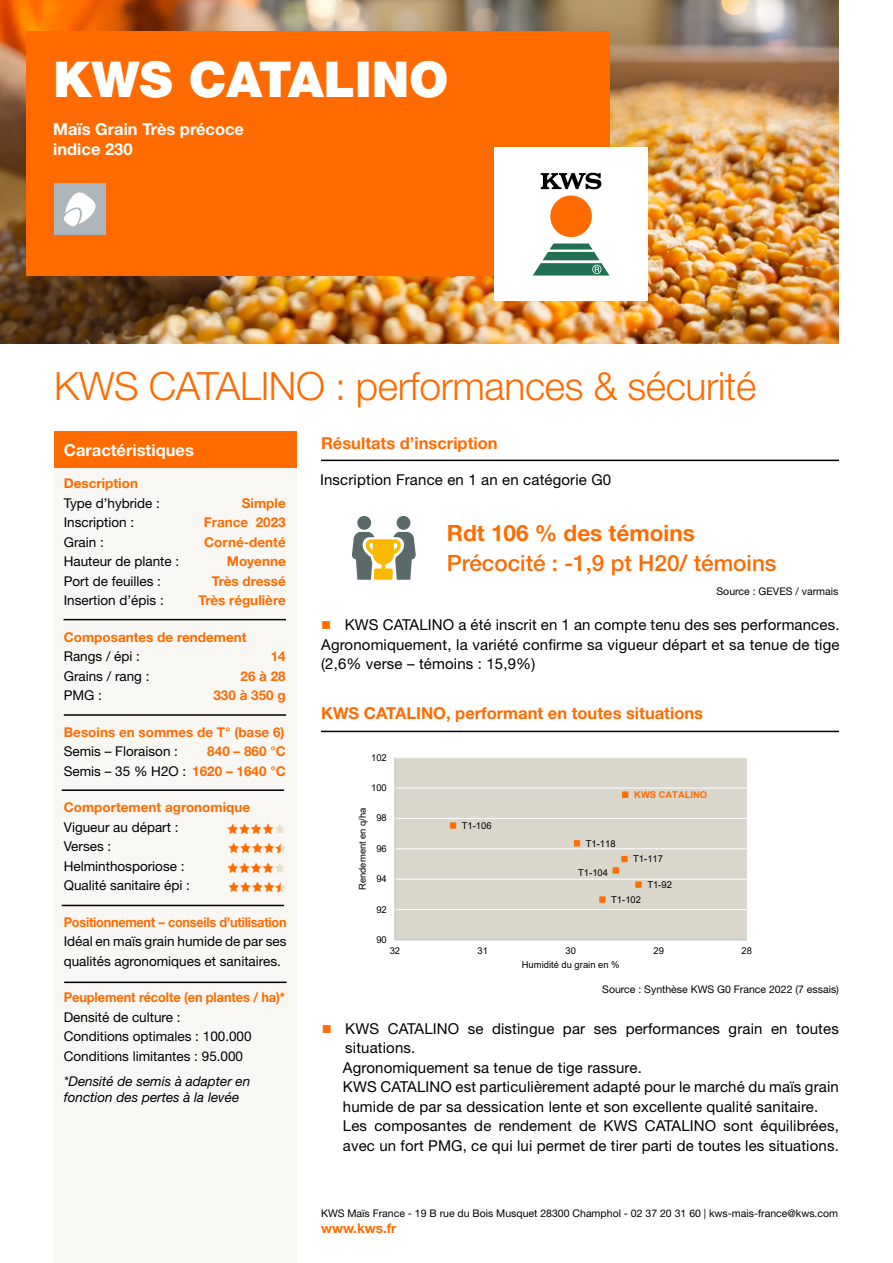
<style>
.page{position:relative;width:893px;height:1263px;background:#fff}
.page>*{position:absolute;margin:0;border:0;box-sizing:border-box;transform-origin:0 0}
.t1{font:900 49.5px "Helvetica Neue LT Std";color:#fff}
.t2{font:300 39px "Helvetica Neue LT Std";letter-spacing:-.01em;color:#ff6b00}
.t3{font:500 22.5px "Helvetica Neue LT Std";color:#ff6b00}
.t4{font:700 22.5px "Helvetica Neue LT Std";color:#ff6b00}
.t5{font:700 16.5px "Helvetica Neue LT Std";color:#ff6b00}
.t6{font:700 16.5px/19.8px "Helvetica Neue LT Std";color:#fff}
.t7{font:15px/19.5px "Helvetica Neue LT Std";letter-spacing:.01em;color:#000}
.t8{font:13.5px/19.5px "Helvetica Neue LT Std";color:#000}
.t9{font:700 13.5px/19.5px "Helvetica Neue LT Std";color:#ff6b00;text-align:right}
.t10{font:italic 13.5px/16.5px "Helvetica Neue LT Std";color:#000}
.t11{font:700 13.5px "Helvetica Neue LT Std";letter-spacing:-.02em;color:#ff6b00;scale:.94 1}
.t12{font:700 13.5px "Helvetica Neue LT Std";color:#ff6b00;scale:.95 1}
.t13{font:10.5px "Helvetica Neue LT Std";color:#000}
.t14{font:10.5px "Star Things";letter-spacing:.025em;color:#ff6b00}
.t15{font:9.45px "Arial";letter-spacing:.005em;color:#000}
.t16{font:700 9.45px "Arial";color:#ff6c00}
.s1{font-weight:400;color:#000}
.s2{color:#e4e0cd}
.s3{color:#ff6b00}
</style>
<div class="page">
<div style="left:54px;top:432px;width:243px;height:38px;background:#ff6b00"></div>
<div style="left:54px;top:469px;width:243px;height:794px;background:#f8f7f3"></div>
<svg style="left:275px;top:843px;width:11px;height:10px"></svg>
<svg style="left:275px;top:882px;width:11px;height:10px"></svg>
<hr style="left:64px;top:619px;width:222px;height:1px;background:#000">
<hr style="left:64px;top:714px;width:222px;height:2px;background:#000">
<hr style="left:62px;top:789px;width:222px;height:2px;background:#000">
<hr style="left:62px;top:905px;width:222px;height:1px;background:#000">
<hr style="left:64px;top:981px;width:223px;height:2px;background:#000">
<img style="left:0;top:0;width:839px;height:343px">
<div style="left:27px;top:31px;width:583px;height:244px;background:#ff6b00"></div>
<div style="left:495px;top:148px;width:153px;height:153px;background:#fff"></div>
<svg style="left:533px;top:243px;width:76px;height:32px"></svg>
<div style="left:550px;top:195px;width:42px;height:42px;background:#ff6b00;border-radius:50%"></div>
<svg style="left:541px;top:173px;width:61px;height:16px"></svg>
<div style="left:54px;top:184px;width:51px;height:51px;background:#acb6bb"></div>
<svg style="left:64px;top:192px;width:32px;height:35px"></svg>
<hr style="left:321px;top:460px;width:518px;height:1px;background:#000">
<hr style="left:321px;top:731px;width:518px;height:1px;background:#000">
<div style="left:395px;top:758px;width:352px;height:182px;background:#d9d6cc"></div>
<hr style="left:395px;top:909px;width:352px;height:1px;background:#fff">
<hr style="left:395px;top:879px;width:352px;height:1px;background:#fff">
<hr style="left:395px;top:848px;width:352px;height:1px;background:#fff">
<hr style="left:395px;top:818px;width:352px;height:1px;background:#fff">
<hr style="left:395px;top:788px;width:352px;height:1px;background:#fff">
<hr style="left:394px;top:758px;width:1px;height:182px;background:#bfbfbf">
<hr style="left:395px;top:939px;width:352px;height:1px;background:#bfbfbf">
<svg style="left:635px;top:881px;width:6px;height:7px"></svg>
<svg style="left:599px;top:896px;width:6px;height:6px"></svg>
<svg style="left:574px;top:840px;width:6px;height:6px"></svg>
<svg style="left:450px;top:822px;width:6px;height:6px"></svg>
<svg style="left:613px;top:856px;width:14px;height:17px"></svg>
<svg style="left:622px;top:791px;width:6px;height:6px"></svg>
<svg style="left:352px;top:516px;width:64px;height:64px"></svg>
<h1 class="t1" style="left:53px;top:50px;width:397px">KWS CATALINO</h1>
<p class="t6" style="left:53px;top:119px;width:192px">Maïs Grain Très précoce indice 230</p>
<h2 class="t2" style="left:54px;top:363px;width:703px">KWS CATALINO : performances &amp; sécurité</h2>
<p class="t6" style="left:64px;top:440px;width:132px">Caractéristiques</p>
<p class="t9" style="left:64px;top:473px;width:76px">Description</p>
<p class="t8" style="left:64px;top:493px;width:98px">Type d’hybride :</p>
<p class="t9" style="left:242px;top:493px;width:45px">Simple</p>
<p class="t8" style="left:64px;top:513px;width:72px">Inscription :</p>
<p class="t9" style="left:204px;top:512px;width:84px">France 2023</p>
<p class="t8" style="left:64px;top:532px;width:42px">Grain :</p>
<p class="t9" style="left:204px;top:532px;width:83px">Corné-denté</p>
<p class="t8" style="left:64px;top:552px;width:117px">Hauteur de plante :</p>
<p class="t9" style="left:227px;top:551px;width:61px">Moyenne</p>
<p class="t8" style="left:64px;top:571px;width:99px">Port de feuilles :</p>
<p class="t9" style="left:212px;top:571px;width:76px">Très dressé</p>
<p class="t8" style="left:64px;top:591px;width:102px">Insertion d’épis :</p>
<p class="t9" style="left:199px;top:590px;width:89px">Très régulière</p>
<p class="t9" style="left:64px;top:627px;width:184px">Composantes de rendement</p>
<p class="t8" style="left:64px;top:647px;width:78px">Rangs / épi :</p>
<p class="t9" style="left:271px;top:646px;width:17px">14</p>
<p class="t8" style="left:64px;top:666px;width:87px">Grains / rang :</p>
<p class="t9" style="left:240px;top:666px;width:47px">26 à 28</p>
<p class="t8" style="left:64px;top:686px;width:40px">PMG :</p>
<p class="t9" style="left:213px;top:685px;width:74px">330 à 350 g</p>
<p class="t9" style="left:64px;top:722px;width:222px">Besoins en sommes de T° (base 6)</p>
<p class="t8" style="left:64px;top:742px;width:116px">Semis – Floraison :</p>
<p class="t9" style="left:64px;top:741px;width:223px">840 – 860 °C<br><span class="s1">Semis – 35 % H2O :</span> 1620 – 1640 °C</p>
<p class="t9" style="left:64px;top:797px;width:188px">Comportement agronomique</p>
<p class="t8" style="left:64px;top:817px;width:116px">Vigueur au départ :</p>
<p class="t14" style="left:227px;top:823px;width:60px">AAAA<span class="s2">A</span></p>
<p class="t8" style="left:64px;top:837px;width:49px">Verses :</p>
<p class="t14" style="left:228px;top:843px;width:48px">AAAA</p>
<p class="t8" style="left:64px;top:856px;width:122px">Helminthosporiose :</p>
<p class="t14" style="left:227px;top:862px;width:60px">AAAA<span class="s2">A</span></p>
<p class="t8" style="left:64px;top:876px;width:128px">Qualité sanitaire épi :</p>
<p class="t14" style="left:228px;top:882px;width:48px">AAAA</p>
<p class="t11" style="left:64px;top:914px;width:239px">Positionnement – conseils d’utilisation</p>
<p class="t8" style="left:64px;top:932px;width:224px">Idéal en maïs grain humide de par ses qualités agronomiques et sanitaires.</p>
<p class="t12" style="left:64px;top:989px;width:234px">Peuplement récolte (en plantes / ha)*</p>
<p class="t8" style="left:64px;top:1007px;width:189px">Densité de culture :<br>Conditions optimales : 100.000<br>Conditions limitantes : 95.000</p>
<p class="t10" style="left:64px;top:1073px;width:188px">*Densité de semis à adapter en fonction des pertes à la levée</p>
<p class="t5" style="left:321px;top:433px;width:178px">Résultats d’inscription</p>
<p class="t7" style="left:320px;top:469px;width:293px">Inscription France en 1 an en catégorie G0</p>
<h3 class="t4" style="left:447px;top:519px;width:249px">Rdt 106 % des témoins</h3>
<h3 class="t3" style="left:447px;top:549px;width:331px">Précocité : -1,9 pt H20/ témoins</h3>
<p class="t13" style="left:716px;top:585px;width:123px">Source : GEVES / varmais</p>
<p class="t7" style="left:321px;top:615px;width:520px;text-align:justify"><span class="s3">■</span> KWS CATALINO a été inscrit en 1 an compte tenu des ses performances.<br>Agronomiquement, la variété confirme sa vigueur départ et sa tenue de tige (2,6% verse – témoins : 15,9%)</p>
<p class="t5" style="left:321px;top:703px;width:383px">KWS CATALINO, performant en toutes situations</p>
<p class="t15" style="left:371px;top:751px;width:17px">102</p>
<p class="t15" style="left:371px;top:781px;width:17px">100</p>
<p class="t15" style="left:356px;top:890px;width:84px;rotate:-90deg">Rendement en q/ha</p>
<p class="t15" style="left:376px;top:812px;width:12px">98</p>
<p class="t15" style="left:376px;top:842px;width:12px">96</p>
<p class="t15" style="left:376px;top:872px;width:12px">94</p>
<p class="t15" style="left:376px;top:903px;width:12px">92</p>
<p class="t15" style="left:376px;top:933px;width:12px">90</p>
<p class="t15" style="left:462px;top:819px;width:31px">T1-106</p>
<p class="t15" style="left:586px;top:837px;width:31px">T1-118</p>
<p class="t16" style="left:634px;top:788px;width:74px">KWS CATALINO</p>
<p class="t15" style="left:633px;top:852px;width:31px">T1-117</p>
<p class="t15" style="left:611px;top:893px;width:31px">T1-102</p>
<p class="t15" style="left:578px;top:866px;width:31px">T1-104</p>
<p class="t15" style="left:647px;top:878px;width:26px">T1-92</p>
<p class="t15" style="left:390px;top:944px;width:12px">32</p>
<p class="t15" style="left:478px;top:944px;width:12px">31</p>
<p class="t15" style="left:566px;top:944px;width:12px">30</p>
<p class="t15" style="left:653px;top:944px;width:12px">29</p>
<p class="t15" style="left:741px;top:944px;width:12px">28</p>
<p class="t15" style="left:522px;top:958px;width:99px">Humidité du grain en %</p>
<p class="t13" style="left:602px;top:983px;width:238px">Source : Synthèse KWS G0 France 2022 (7 essais)</p>
<p class="t7" style="left:343px;top:1018px;width:497px;text-indent:-21px"><span class="s3">■</span> KWS CATALINO se distingue par ses performances grain en toutes situations.<br>Agronomiquement sa tenue de tige rassure.<br>KWS CATALINO est particulièrement adapté pour le marché du maïs grain humide de par sa dessication lente et son excellente qualité sanitaire.<br>Les composantes de rendement de KWS CATALINO sont équilibrées, avec un fort PMG, ce qui lui permet de tirer parti de toutes les situations.</p>
<p class="t13" style="left:321px;top:1206px;width:519px">KWS Maïs France - 19 B rue du Bois Musquet 28300 Champhol - 02 37 20 31 60 | kws-mais-france@kws.com</p>
<p class="t9" style="left:321px;top:1218px;width:77px">www.kws.fr</p>
</div>
